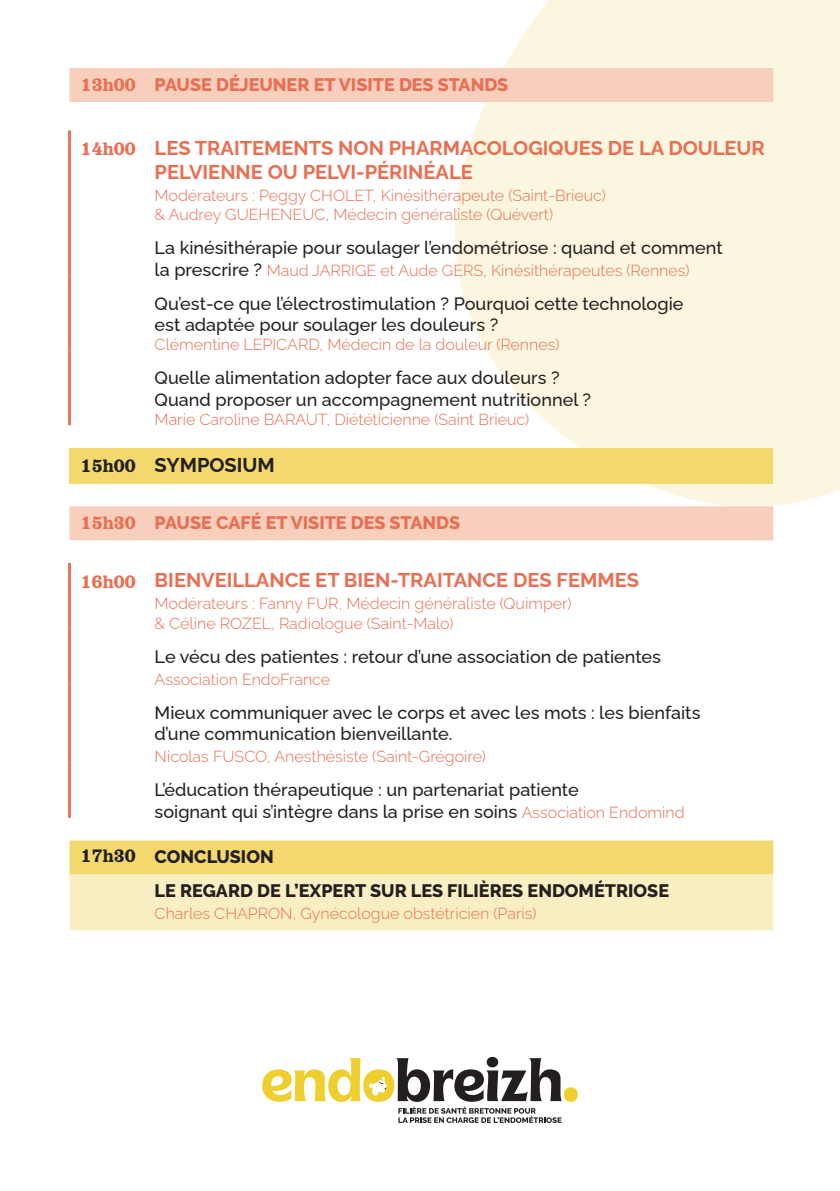
<style>
.page{position:relative;width:840px;height:1191px;background:#fff}
.page>*{position:absolute;margin:0;border:0;box-sizing:border-box;transform-origin:0 0}
.t1{font:700 20px/24px "Raleway";color:#e96e52}
.t2{font:700 20px "Raleway";color:#231f20}
.t3{font:500 18px/21.6px "Raleway";color:#231f20}
.t4{font:800 18px "Raleway";color:#e96e52}
.t5{font:800 18px/34px "Raleway";color:#231f20}
.t6{font:100 16px/19.2px "Raleway";color:#e96e52}
.s1{font-family:"Orelega One";font-weight:400;font-size:20px}
.s2{font-family:"Orelega One";font-weight:400}
.s3{font-weight:500;font-size:18px;color:#231f20}
.s4{font-weight:100;font-size:16px;color:#e96e52}
</style>
<div class="page">
<svg style="left:416px;top:0;width:423px;height:541px"></svg>
<div style="left:563px;top:1087px;width:14px;height:14px;background:#efcf2f;border-radius:50%"></div>
<svg style="left:262px;top:1058px;width:299px;height:65px"></svg>
<svg style="left:69px;top:68px;width:703px;height:472px"></svg>
<div style="left:69px;top:448px;width:85px;height:35px;background:#f2d86d"></div>
<div style="left:154px;top:448px;width:618px;height:35px;background:#f2d86d"></div>
<svg style="left:69px;top:840px;width:703px;height:90px"></svg>
<hr style="left:68px;top:130px;width:3px;height:90px;background:#e96e52">
<hr style="left:68px;top:220px;width:3px;height:56px;background:#e96e52">
<hr style="left:68px;top:276px;width:3px;height:74px;background:#e96e52">
<hr style="left:68px;top:350px;width:3px;height:75px;background:#e96e52">
<hr style="left:68px;top:563px;width:3px;height:65px;background:#e96e52">
<hr style="left:68px;top:628px;width:3px;height:56px;background:#e96e52">
<hr style="left:68px;top:684px;width:3px;height:78px;background:#e96e52">
<hr style="left:68px;top:762px;width:3px;height:56px;background:#e96e52">
<p class="t4" style="left:81px;top:74px;width:429px"><span class="s1">13h00</span> PAUSE DÉJEUNER ET VISITE DES STANDS</p>
<p class="t1" style="left:154px;top:134px;width:611px;text-indent:-74px"><span class="s2">14h00</span> LES TRAITEMENTS NON PHARMACOLOGIQUES DE LA DOULEUR<br>PELVIENNE OU PELVI-PÉRINÉALE</p>
<p class="t6" style="left:154px;top:184px;width:452px">Modérateurs : Peggy CHOLET, Kinésithérapeute (Saint-Brieuc) &amp; Audrey GUEHENEUC, Médecin généraliste (Quévert)</p>
<p class="t3" style="left:154px;top:235px;width:569px">La kinésithérapie pour soulager l’endométriose : quand et comment</p>
<p class="t6" style="left:154px;top:259px;width:536px"><span class="s3">la prescrire ?</span> Maud JARRIGE et Aude GERS, Kinésithérapeutes (Rennes)</p>
<p class="t3" style="left:154px;top:290px;width:530px">Qu’est-ce que l’électrostimulation ? Pourquoi cette technologie est adaptée pour soulager les douleurs ?</p>
<p class="t6" style="left:154px;top:333px;width:406px">Clémentine LEPICARD, Médecin de la douleur (Rennes)</p>
<p class="t3" style="left:154px;top:365px;width:437px">Quelle alimentation adopter face aux douleurs ?<br>Quand proposer un accompagnement nutritionnel ?</p>
<p class="t6" style="left:154px;top:408px;width:376px">Marie Caroline BARAUT, Diététicienne (Saint Brieuc)</p>
<p class="t2" style="left:81px;top:449px;width:195px"><span class="s2">15h00</span> SYMPOSIUM</p>
<p class="t4" style="left:81px;top:512px;width:381px"><span class="s1">15h30</span> PAUSE CAFÉ ET VISITE DES STANDS</p>
<p class="t1" style="left:81px;top:566px;width:559px"><span class="s2">16h00</span> BIENVEILLANCE ET BIEN-TRAITANCE DES FEMMES</p>
<p class="t6" style="left:154px;top:592px;width:418px">Modérateurs : Fanny FUR, Médecin généraliste (Quimper) &amp; Céline ROZEL, Radiologue (Saint-Malo)</p>
<p class="t3" style="left:154px;top:643px;width:507px">Le vécu des patientes : retour d’une association de patientes</p>
<p class="t6" style="left:154px;top:667px;width:177px">Association EndoFrance</p>
<p class="t3" style="left:154px;top:699px;width:547px">Mieux communiquer avec le corps et avec les mots : les bienfaits d’une communication bienveillante.</p>
<p class="t6" style="left:154px;top:745px;width:332px">Nicolas FUSCO, Anesthésiste (Saint-Grégoire)</p>
<p class="t3" style="left:154px;top:777px;width:531px">L’éducation thérapeutique : un partenariat patiente<br>soignant qui s’intègre dans la prise en soins <span class="s4">Association Endomind</span></p>
<p class="t5" style="left:154px;top:840px;width:515px;text-indent:-74px"><span class="s1">17h30</span> CONCLUSION<br>LE REGARD DE L’EXPERT SUR LES FILIÈRES ENDOMÉTRIOSE</p>
<p class="t6" style="left:154px;top:902px;width:383px">Charles CHAPRON, Gynécologue obstétricien (Paris)</p>
</div>
